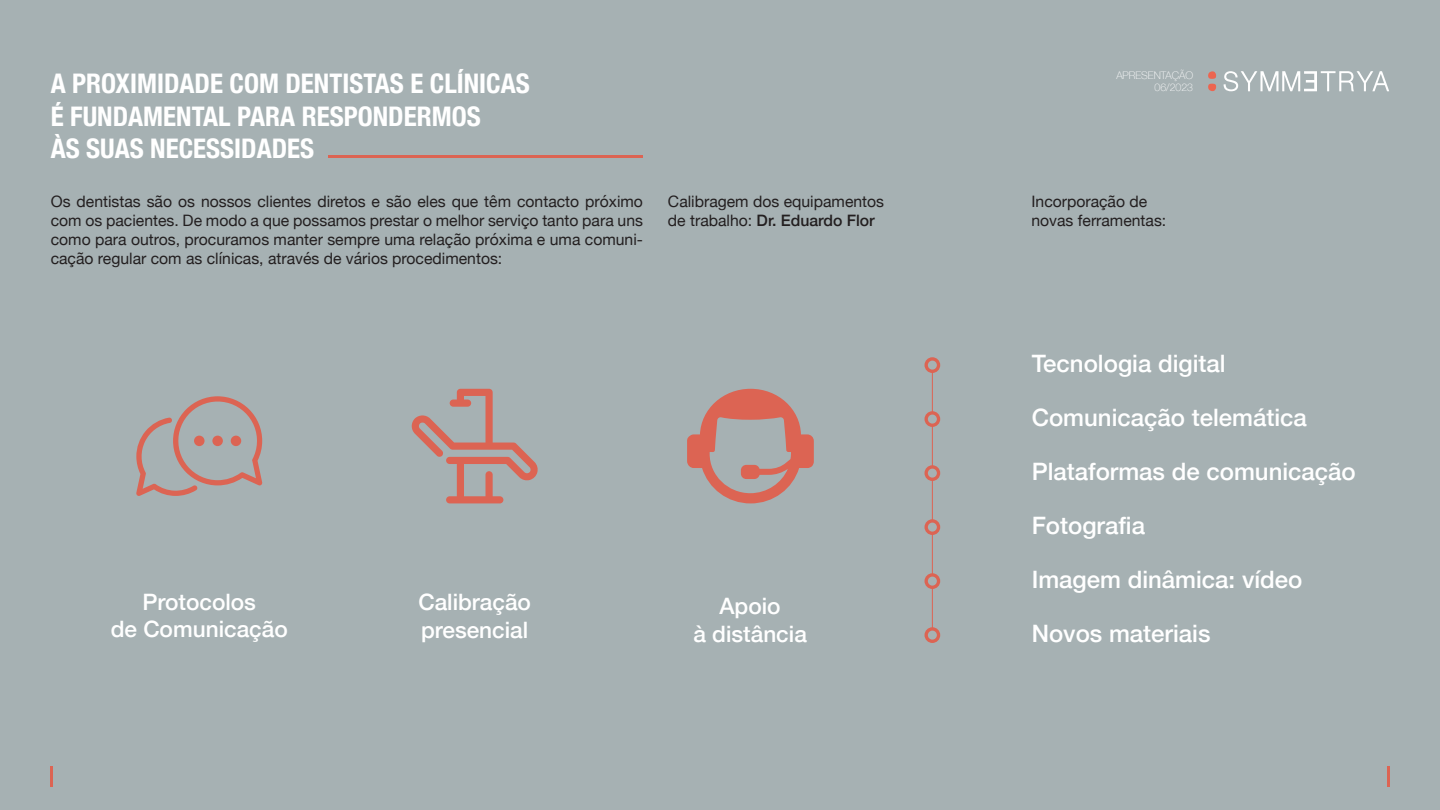
<style>
.page{position:relative;width:1440px;height:810px;background:#a6b1b3}
.page>*{position:absolute;margin:0;border:0;box-sizing:border-box;transform-origin:0 0}
.t1{font:700 condensed 27px/32.4px "Helvetica Neue";color:#fff}
.t2{font:500 24px "Helvetica Neue";color:#fff}
.t3{font:500 22.58px/27.2px "Helvetica Neue";color:#fff;text-align:center}
.t4{font:15.75px/18.9px "Helvetica Neue";color:#231f20}
.t5{font:100 10.5px/12.6px "Helvetica Neue";color:#fff;text-align:right}
.s1{font-weight:500}
</style>
<div class="page">
<hr style="left:1387px;top:766px;width:2px;height:20px;background:#dc6453">
<hr style="left:51px;top:766px;width:2px;height:20px;background:#dc6453">
<hr style="left:329px;top:155px;width:314px;height:3px;background:#dc6453">
<hr style="left:932px;top:365px;width:1px;height:270px;background:#dc6453">
<div style="left:925px;top:357px;width:15px;height:16px;background:#dc6453;border-radius:50%"></div>
<div style="left:925px;top:411px;width:15px;height:16px;background:#dc6453;border-radius:50%"></div>
<div style="left:925px;top:465px;width:15px;height:16px;background:#dc6453;border-radius:50%"></div>
<div style="left:925px;top:519px;width:15px;height:16px;background:#dc6453;border-radius:50%"></div>
<div style="left:925px;top:573px;width:15px;height:16px;background:#dc6453;border-radius:50%"></div>
<div style="left:925px;top:627px;width:15px;height:16px;background:#dc6453;border-radius:50%"></div>
<div style="left:928px;top:415px;width:9px;height:9px;background:#a6b1b3;border-radius:50%"></div>
<div style="left:928px;top:469px;width:9px;height:9px;background:#a6b1b3;border-radius:50%"></div>
<div style="left:928px;top:523px;width:9px;height:9px;background:#a6b1b3;border-radius:50%"></div>
<div style="left:928px;top:577px;width:9px;height:9px;background:#a6b1b3;border-radius:50%"></div>
<div style="left:928px;top:631px;width:9px;height:9px;background:#a6b1b3;border-radius:50%"></div>
<div style="left:928px;top:361px;width:9px;height:9px;background:#a6b1b3;border-radius:50%"></div>
<svg style="left:412px;top:389px;width:126px;height:114px"></svg>
<svg style="left:136px;top:396px;width:126px;height:100px"></svg>
<svg style="left:687px;top:389px;width:127px;height:114px"></svg>
<svg style="left:1208px;top:71px;width:8px;height:20px"></svg>
<svg style="left:1224px;top:71px;width:165px;height:20px"></svg>
<h1 class="t1" style="left:51px;top:66px;width:481px">A PROXIMIDADE COM DENTISTAS E CLÍNICAS<br>É FUNDAMENTAL PARA RESPONDERMOS<br>ÀS SUAS NECESSIDADES</h1>
<p class="t4" style="left:51px;top:193px;width:594px;text-align:justify">Os dentistas são os nossos clientes diretos e são eles que têm contacto próximo com os pacientes. De modo a que possamos prestar o melhor serviço tanto para uns como para outros, procuramos manter sempre uma relação próxima e uma comuni&shy;cação regular com as clínicas, através de vários procedimentos:</p>
<p class="t4" style="left:668px;top:193px;width:218px">Calibragem dos equipamentos de trabalho: <span class="s1">Dr. Eduardo Flor</span></p>
<h3 class="t3" style="left:111px;top:586px;width:179px">Protocolos<br>de Comunicação</h3>
<h3 class="t3" style="left:418px;top:587px;width:114px;text-align:left">Calibração presencial</h3>
<h3 class="t3" style="left:693px;top:591px;width:115px">Apoio<br>à distância</h3>
<p class="t5" style="left:1116px;top:68px;width:78px">APRESENTAÇÃO<br>06/2023</p>
<p class="t4" style="left:1032px;top:193px;width:136px">Incorporação de novas ferramentas:</p>
<h2 class="t2" style="left:1032px;top:344px;width:195px">Tecnologia digital</h2>
<h2 class="t2" style="left:1032px;top:398px;width:277px">Comunicação telemática</h2>
<h2 class="t2" style="left:1032px;top:452px;width:326px">Plataformas de comunicação</h2>
<h2 class="t2" style="left:1032px;top:506px;width:115px">Fotografia</h2>
<h2 class="t2" style="left:1032px;top:560px;width:272px">Imagem dinâmica: vídeo</h2>
<h2 class="t2" style="left:1032px;top:614px;width:180px">Novos materiais</h2>
</div>
